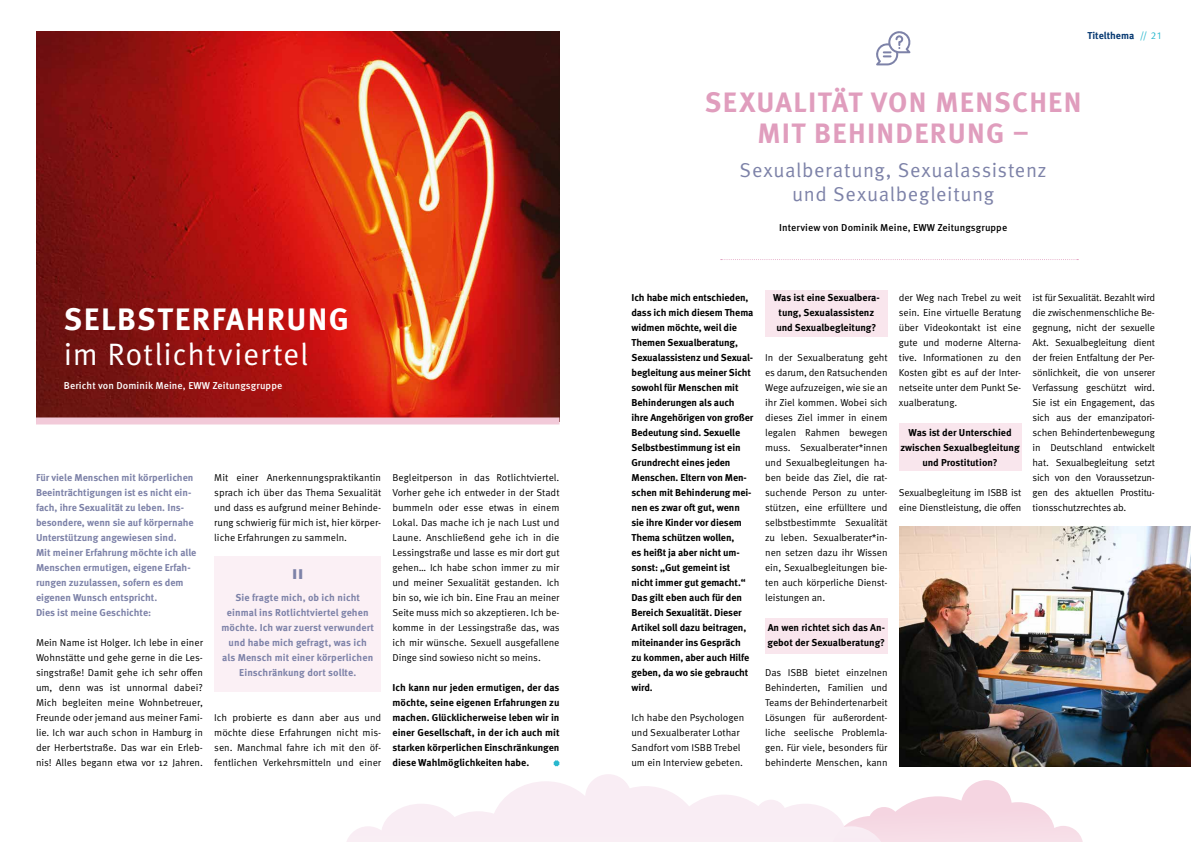
<style>
.page{position:relative;width:1191px;height:842px;background:#fff}
.page>*{position:absolute;margin:0;border:0;box-sizing:border-box;transform-origin:0 0}
.t1{font:40.6px "Meta Pro Norm";color:#7d82a8}
.t2{font:31px "Meta Pro Norm";letter-spacing:.025em;color:#fff}
.t3{font:700 31px "Meta Pro";letter-spacing:.045em;color:#fff}
.t4{font:700 28px/31px "Meta Pro";letter-spacing:.045em;color:#e09dbd;text-align:center}
.t5{font:20px/24px "Meta Pro Norm";letter-spacing:.03em;color:#7d82a8;text-align:center}
.t6{font:10px/15px "Meta Pro Norm";letter-spacing:-.01em;color:#000;text-align:justify}
.t7{font:700 10px/15px "Meta Pro";letter-spacing:-.01em;color:#000}
.t8{font:700 10px/15px "Meta Pro";color:#7d82a8}
.t9{font:500 10px "Meta Pro";letter-spacing:.01em;color:#000}
.t10{font:500 10px "Meta Pro";letter-spacing:.01em;color:#fff}
.t11{font:700 10px "Meta Pro";color:#053871}
.t12{font:10px "Meta Pro Norm";color:#29b8ce}
</style>
<div class="page">
<div style="left:765px;top:290px;width:122px;height:46px;background:#f9e6ed"></div>
<div style="left:765px;top:618px;width:122px;height:36px;background:#f9e6ed"></div>
<div style="left:899px;top:423px;width:122px;height:48px;background:#f9e6ed"></div>
<div style="left:214px;top:556px;width:167px;height:135px;background:#fbf0f5"></div>
<img style="left:36px;top:31px;width:523px;height:386px">
<svg style="left:720px;top:259px;width:358px;height:1px"></svg>
<svg style="left:876px;top:31px;width:35px;height:34px"></svg>
<img style="left:899px;top:526px;width:292px;height:240px">
<svg style="left:347px;top:774px;width:736px;height:68px"></svg>
<svg style="left:553px;top:760px;width:6px;height:6px"></svg>
<div style="left:36px;top:417px;width:523px;height:7px;background:#f2cad9"></div>
<h2 class="t3" style="left:64px;top:295px;width:287px">SELBSTERFAHRUNG</h2>
<h2 class="t2" style="left:64px;top:331px;width:246px">im Rotlichtviertel</h2>
<p class="t10" style="left:64px;top:378px;width:220px">Bericht von Dominik Meine, EWW Zeitungsgruppe</p>
<p class="t8" style="left:36px;top:470px;width:162px">Für viele Menschen mit körperlichen Beeinträchtigungen ist es nicht ein&shy;fach, ihre Sexualität zu leben. Ins&shy;besondere, wenn sie auf körpernahe Unterstützung angewiesen sind.<br>Mit meiner Erfahrung möchte ich alle Menschen ermutigen, eigene Erfah&shy;rungen zuzulassen, sofern es dem eigenen Wunsch entspricht.<br>Dies ist meine Geschichte:</p>
<p class="t6" style="left:36px;top:635px;width:168px">Mein Name ist Holger. Ich lebe in einer Wohnstätte und gehe gerne in die Les&shy;singstraße! Damit gehe ich sehr offen um, denn was ist unnormal dabei?<br>Mich begleiten meine Wohnbetreuer, Freunde oder jemand aus meiner Fami&shy;lie. Ich war auch schon in Hamburg in der Herbertstraße. Das war ein Erleb&shy;nis! Alles begann etwa vor 12 Jahren.</p>
<p class="t6" style="left:214px;top:470px;width:168px">Mit einer Anerkennungspraktikantin sprach ich über das Thema Sexualität und dass es aufgrund meiner Behinde&shy;rung schwierig für mich ist, hier körper&shy;liche Erfahrungen zu sammeln.</p>
<h1 class="t1" style="left:289px;top:553px;width:18px">"</h1>
<p class="t8" style="left:221px;top:590px;width:154px;text-align:center">Sie fragte mich, ob ich nicht einmal ins Rotlichtviertel gehen möchte. Ich war zuerst verwundert und habe mich gefragt, was ich als Mensch mit einer körperlichen<br>Einschränkung dort sollte.</p>
<p class="t6" style="left:214px;top:710px;width:168px">Ich probierte es dann aber aus und möchte diese Erfahrungen nicht mis&shy;sen. Manchmal fahre ich mit den öf&shy;fentlichen Verkehrsmitteln und einer</p>
<p class="t6" style="left:392px;top:470px;width:168px">Begleitperson in das Rotlichtviertel.<br>Vorher gehe ich entweder in der Stadt bummeln oder esse etwas in einem Lokal. Das mache ich je nach Lust und Laune. Anschließend gehe ich in die Lessingstraße und lasse es mir dort gut gehen… Ich habe schon immer zu mir und meiner Sexualität gestanden. Ich bin so, wie ich bin. Eine Frau an meiner Seite muss mich so akzeptieren. Ich be&shy;komme in der Lessingstraße das, was ich mir wünsche. Sexuell ausgefallene Dinge sind sowieso nicht so meins.</p>
<p class="t7" style="left:392px;top:680px;width:168px;text-align:justify">Ich kann nur jeden ermutigen, der das möchte, seine eigenen Erfahrungen zu machen. Glücklicherweise leben wir in einer Gesellschaft, in der ich auch mit starken körperlichen Einschränkungen diese Wahlmöglichkeiten habe.</p>
<p class="t12" style="left:1140px;top:28px;width:23px">// 21</p>
<p class="t11" style="left:1087px;top:27px;width:48px">Titelthema</p>
<h3 class="t4" style="left:705px;top:85px;width:378px">SEXUALITÄT VON MENSCHEN<br>MIT BEHINDERUNG –</h3>
<h3 class="t5" style="left:739px;top:157px;width:309px">Sexualberatung, Sexualassistenz und Sexualbegleitung</h3>
<p class="t9" style="left:779px;top:220px;width:229px">Interview von Dominik Meine, EWW Zeitungsgruppe</p>
<p class="t7" style="left:631px;top:290px;width:123px">Ich habe mich entschieden, dass ich mich diesem Thema widmen möchte, weil die<br>Themen Sexualberatung,<br>Sexualassistenz und Sexual&shy;begleitung aus meiner Sicht sowohl für Menschen mit<br>Behinderungen als auch ihre Angehörigen von großer<br>Bedeutung sind. Sexuelle<br>Selbstbestimmung ist ein<br>Grundrecht eines jeden<br>Menschen. Eltern von Men&shy;schen mit Behinderung mei&shy;nen es zwar oft gut, wenn sie ihre Kinder vor diesem<br>Thema schützen wollen,<br>es heißt ja aber nicht um&shy;sonst: „Gut gemeint ist nicht immer gut gemacht.“<br>Das gilt eben auch für den<br>Bereich Sexualität. Dieser<br>Artikel soll dazu beitragen, miteinander ins Gespräch<br>zu kommen, aber auch Hilfe geben, da wo sie gebraucht wird.</p>
<p class="t6" style="left:631px;top:710px;width:114px;text-align:left">Ich habe den Psychologen und Sexualberater Lothar<br>Sandfort vom ISBB Trebel um ein Interview gebeten.</p>
<p class="t7" style="left:773px;top:290px;width:108px;text-align:center">Was ist eine Sexualbera&shy;tung, Sexualassistenz und Sexualbegleitung?</p>
<p class="t6" style="left:765px;top:350px;width:124px">In der Sexualberatung geht es darum, den Ratsuchenden Wege aufzuzeigen, wie sie an ihr Ziel kommen. Wobei sich dieses Ziel immer in einem legalen Rahmen bewegen muss. Sexualberater*innen und Sexualbegleitungen ha&shy;ben beide das Ziel, die rat&shy;suchende Person zu unter&shy;stützen, eine erfülltere und selbstbestimmte Sexualität zu leben. Sexualberater*in&shy;nen setzen dazu ihr Wissen ein, Sexualbegleitungen bie&shy;ten auch körperliche Dienst&shy;leistungen an.</p>
<p class="t7" style="left:767px;top:620px;width:119px">An wen richtet sich das An&shy;gebot der Sexualberatung?</p>
<p class="t6" style="left:765px;top:665px;width:124px">Das ISBB bietet einzelnen Behinderten, Familien und Teams der Behindertenarbeit Lösungen für außerordent&shy;liche seelische Problemla&shy;gen. Für viele, besonders für behinderte Menschen, kann</p>
<p class="t6" style="left:899px;top:290px;width:124px">der Weg nach Trebel zu weit sein. Eine virtuelle Beratung über Videokontakt ist eine gute und moderne Alterna&shy;tive. Informationen zu den Kosten gibt es auf der Inter&shy;netseite unter dem Punkt Se&shy;xualberatung.</p>
<p class="t7" style="left:900px;top:425px;width:121px;text-align:center">Was ist der Unterschied zwischen Sexualbegleitung und Prostitution?</p>
<p class="t6" style="left:899px;top:485px;width:124px">Sexualbegleitung im ISBB ist eine Dienstleistung, die offen</p>
<p class="t6" style="left:1032px;top:290px;width:124px">ist für Sexualität. Bezahlt wird die zwischenmenschliche Be&shy;gegnung, nicht der sexuelle Akt. Sexualbegleitung dient der freien Entfaltung der Per&shy;sönlichkeit, die von unserer Verfassung geschützt wird.<br>Sie ist ein Engagement, das sich aus der emanzipatori&shy;schen Behindertenbewegung in Deutschland entwickelt hat. Sexualbegleitung setzt sich von den Voraussetzun&shy;gen des aktuellen Prostitu&shy;tionsschutzrechtes ab.</p>
</div>
